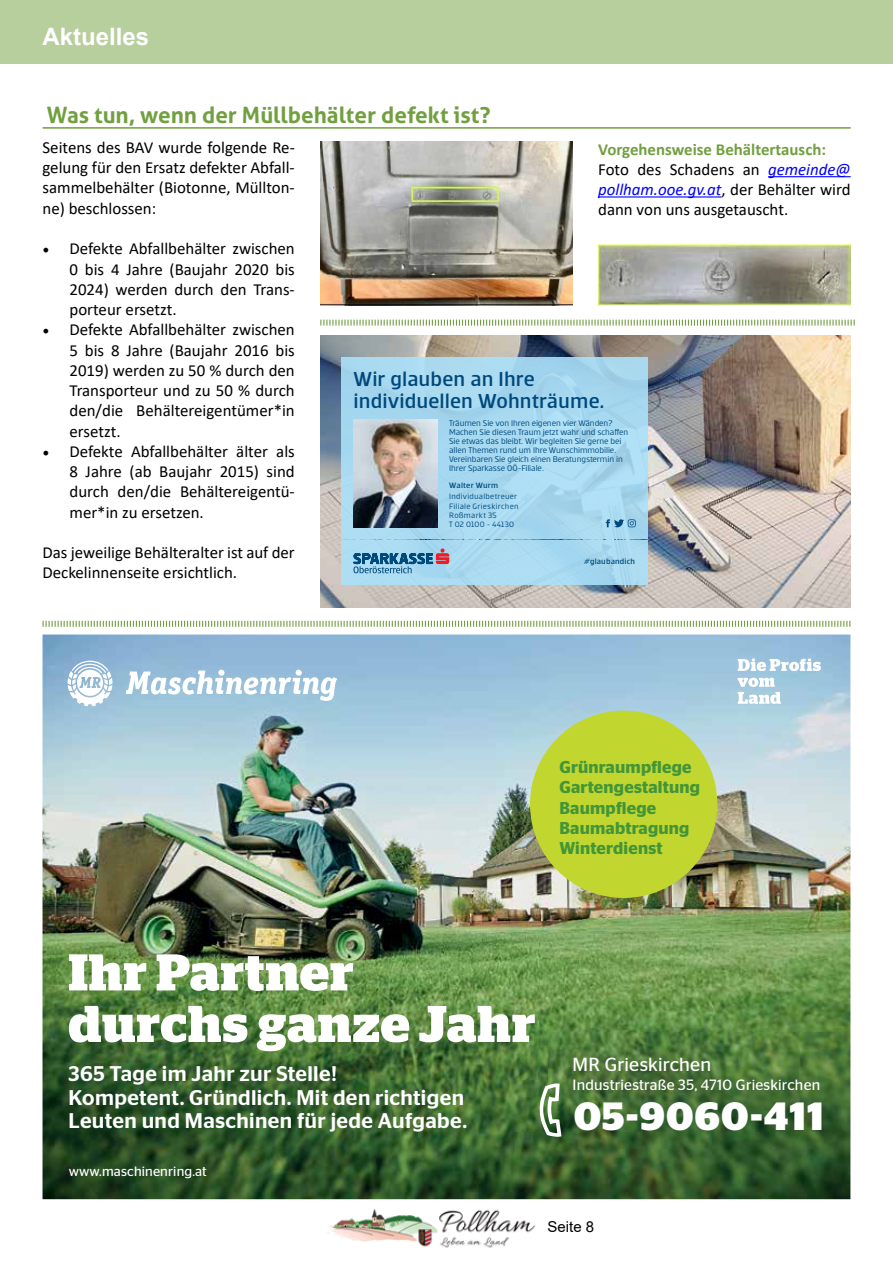
<style>
.page{position:relative;width:893px;height:1263px;background:#fff}
.page>*{position:absolute;margin:0;border:0;box-sizing:border-box;transform-origin:0 0}
.t1{font:700 51.45px/51.4px "Stag";letter-spacing:.02em;color:#fff}
.t2{font:700 39.3px "Stag Sans";letter-spacing:.025em;color:#fff}
.t3{font:700 24px "Arial";color:#fff}
.t4{font:700 22.5px "Aller";color:#729f40}
.t5{font:500 21.9px/21.9px "Erste";letter-spacing:.005em;color:#00497c}
.t6{font:500 21.15px/23.4px "Stag Sans";letter-spacing:.02em;color:#fff}
.t7{font:19.05px "Stag Sans";letter-spacing:.01em;color:#fff}
.t8{font:600 17.1px/20.1px "Stag Sans";letter-spacing:.01em;color:#439539}
.t9{font:16.8px/20.2px "Calibri";color:#000;text-align:justify}
.t10{font:15px "Arial";color:#000}
.t11{font:14.85px "Stag Sans";letter-spacing:.01em;color:#fff}
.t12{font:13.5px "Stag Sans";letter-spacing:.01em;color:#fff}
.t13{font:9px/9px "Erste";letter-spacing:-.01em;color:#00497c}
.t14{font:8.4px/9.3px "Erste";letter-spacing:.03em;color:#00497c}
.t15{font:500 8.4px "Erste";letter-spacing:.02em;color:#00497c}
.s1{font-family:"Minion Pro";font-size:18px}
.s2{font-weight:700;color:#729f40}
.s3{font-style:italic;color:#00f}
</style>
<div class="page">
<img style="left:320px;top:1199px;width:221px;height:49px">
<div style="left:0;top:0;width:893px;height:64px;background:#b7ce9d"></div>
<svg style="left:42px;top:620px;width:809px;height:7px"></svg>
<hr style="left:43px;top:127px;width:808px;height:2px;background:#729f40">
<hr style="left:768px;top:176px;width:83px;height:1px;background:#00f">
<hr style="left:598px;top:196px;width:124px;height:2px;background:#00f">
<img style="left:320px;top:142px;width:253px;height:163px">
<img style="left:598px;top:244px;width:253px;height:62px">
<img style="left:43px;top:634px;width:807px;height:565px">
<svg style="left:738px;top:678px;width:43px;height:26px"></svg>
<svg style="left:738px;top:658px;width:83px;height:13px"></svg>
<svg style="left:68px;top:661px;width:45px;height:45px"></svg>
<svg style="left:126px;top:670px;width:211px;height:31px"></svg>
<div style="left:530px;top:711px;width:187px;height:187px;background:#c1d72f;border-radius:50%"></div>
<img style="left:549px;top:1032px;width:294px;height:83px">
<svg style="left:538px;top:1083px;width:25px;height:55px"></svg>
<img style="left:320px;top:336px;width:531px;height:271px">
<div style="left:342px;top:540px;width:306px;height:45px;background:#acdcf2"></div>
<svg style="left:353px;top:548px;width:96px;height:25px"></svg>
<div style="left:342px;top:357px;width:306px;height:182px;background:#a7d9f0"></div>
<svg style="left:606px;top:519px;width:30px;height:8px"></svg>
<img style="left:353px;top:420px;width:84px;height:107px">
<svg style="left:320px;top:320px;width:535px;height:6px"></svg>
<h3 class="t3" style="left:43px;top:20px;width:108px">Aktuelles</h3>
<h3 class="t4" style="left:47px;top:101px;width:445px">Was tun, wenn der Müllbehälter defekt ist?</h3>
<p class="t9" style="left:43px;top:137px;width:254px">Seitens des BAV wurde folgende Re&shy;gelung für den Ersatz defekter Abfall&shy;sammelbehälter (Biotonne, Müllton&shy;ne) beschlossen:</p>
<p class="t9" style="left:70px;top:238px;width:227px;text-indent:-27px"><span class="s1">•</span> Defekte Abfallbehälter zwischen 0 bis 4 Jahre (Baujahr 2020 bis 2024) werden durch den Trans&shy;porteur ersetzt.</p>
<p class="t9" style="left:70px;top:319px;width:227px;text-indent:-27px"><span class="s1">•</span> Defekte Abfallbehälter zwischen 5 bis 8 Jahre (Baujahr 2016 bis 2019) werden zu 50 % durch den Transporteur und zu 50 % durch den/die Behältereigentümer*in ersetzt.</p>
<p class="t9" style="left:70px;top:441px;width:227px;text-indent:-27px"><span class="s1">•</span> Defekte Abfallbehälter älter als 8 Jahre (ab Baujahr 2015) sind durch den/die Behältereigentü&shy;mer*in zu ersetzen.</p>
<p class="t9" style="left:43px;top:542px;width:254px">Das jeweilige Behälteralter ist auf der<br>Deckelinnenseite ersichtlich.</p>
<p class="t9" style="left:598px;top:138px;width:254px;text-align:left"><span class="s2">Vorgehensweise Behältertausch:<br></span>Foto des Schadens an <span class="s3">gemeinde@ pollham.ooe.gv.at</span>, der Behälter wird dann von uns ausgetauscht.</p>
<h3 class="t5" style="left:353px;top:367px;width:253px">Wir glauben an Ihre individuellen Wohnträume.</h3>
<p class="t13" style="left:449px;top:419px;width:181px">Träumen Sie von Ihren eigenen vier Wänden?<br>Machen Sie diesen Traum jetzt wahr und schaffen Sie etwas das bleibt. Wir begleiten Sie gerne bei allen Themen rund um Ihre Wunschimmobilie.<br>Vereinbaren Sie gleich einen Beratungstermin in Ihrer Sparkasse OÖ-Filiale.</p>
<p class="t15" style="left:449px;top:481px;width:51px">Walter Wurm</p>
<p class="t14" style="left:449px;top:492px;width:71px">Individualbetreuer<br>Filiale Grieskirchen<br>Roßmarkt 35<br>T 02 0100 - 44130</p>
<p class="t15" style="left:584px;top:557px;width:53px">#glaubandich</p>
<p class="t8" style="left:559px;top:757px;width:142px">Grünraumpflege<br>Gartengestaltung<br>Baumpflege<br>Baumabtragung<br>Winterdienst</p>
<h1 class="t1" style="left:69px;top:947px;width:469px">Ihr Partner durchs ganze Jahr</h1>
<p class="t6" style="left:69px;top:1062px;width:400px">365 Tage im Jahr zur Stelle!<br>Kompetent. Gründlich. Mit den richtigen<br>Leuten und Maschinen für jede Aufgabe.</p>
<p class="t12" style="left:69px;top:1163px;width:140px">www.maschinenring.at</p>
<p class="t7" style="left:573px;top:1053px;width:140px">MR Grieskirchen</p>
<p class="t11" style="left:573px;top:1076px;width:249px">Industriestraße 35, 4710 Grieskirchen</p>
<h2 class="t2" style="left:574px;top:1094px;width:252px">05-9060-411</h2>
<p class="t10" style="left:547px;top:1217px;width:48px">Seite 8</p>
</div>
